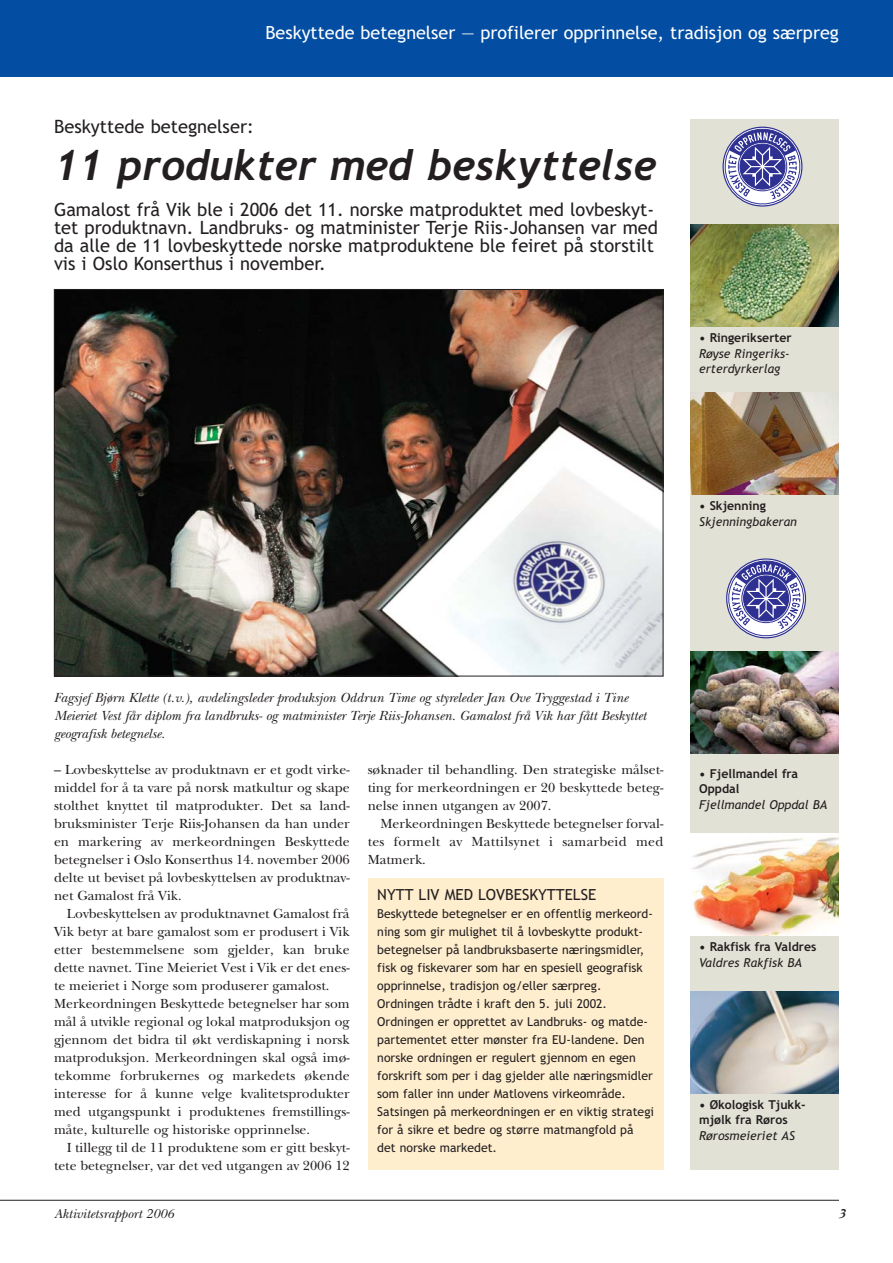
<style>
.page{position:relative;width:893px;height:1263px;background:#fff}
.page>*{position:absolute;margin:0;border:0;box-sizing:border-box;transform-origin:0 0}
.t1{font:italic 700 42px "Trebuchet";color:#231f20}
.t2{font:18.3px/18px "Trebuchet MS";color:#231f20}
.t3{font:18px "Trebuchet MS";color:#fff}
.t4{font:15.3px "Trebuchet MS";color:#231f20}
.t5{font:13.8px/18px "New Baskerville Std";color:#231f20;text-align:justify}
.t6{font:italic 13.8px/18px "New Baskerville Std";color:#231f20}
.t7{font:italic 13.5px "New Baskerville Std";color:#231f20}
.t8{font:italic 700 13.5px "New Baskerville";color:#231f20}
.t9{font:12.3px/18px "Trebuchet MS";color:#231f20}
.t10{font:italic 12.3px/15.8px "Trebuchet MS";color:#231f20}
.t11{font:700 12.3px/15.8px "Trebuchet MS";color:#231f20}
</style>
<div class="page">
<div style="left:0;top:0;width:893px;height:77px;background:#034ea2"></div>
<hr style="left:0;top:1200px;width:839px;height:1px;background:#231f20">
<img style="left:56px;top:291px;width:605px;height:383px">
<div style="left:368px;top:878px;width:295px;height:291px;background:#ffeece"></div>
<div style="left:690px;top:119px;width:149px;height:1050px;background:#e2e1d5"></div>
<svg style="left:722px;top:126px;width:81px;height:81px"></svg>
<svg style="left:726px;top:558px;width:81px;height:81px"></svg>
<img style="left:690px;top:224px;width:149px;height:102px">
<img style="left:690px;top:392px;width:149px;height:102px">
<img style="left:690px;top:652px;width:149px;height:102px">
<img style="left:690px;top:833px;width:149px;height:102px">
<img style="left:690px;top:991px;width:149px;height:102px">
<h3 class="t3" style="left:265px;top:25px;width:575px">Beskyttede betegnelser — profilerer opprinnelse, tradisjon og særpreg</h3>
<h2 class="t2" style="left:54px;top:119px;width:201px">Beskyttede betegnelser:</h2>
<h1 class="t1" style="left:54px;top:149px;width:604px">11 produkter med beskyttelse</h1>
<p class="t2" style="left:54px;top:202px;width:606px">Gamalost frå Vik ble i 2006 det 11. norske matproduktet med lovbeskyt&shy;tet produktnavn. Landbruks- og matminister Terje Riis-Johansen var med da alle de 11 lovbeskyttede norske matproduktene ble feiret på storstilt vis i Oslo Konserthus i november.</p>
<p class="t11" style="left:699px;top:331px;width:94px">• Ringerikserter</p>
<p class="t10" style="left:699px;top:346px;width:92px">Røyse Ringeriks&shy;erter dyrkerlag</p>
<p class="t11" style="left:699px;top:499px;width:68px">• Skjenning</p>
<p class="t10" style="left:699px;top:514px;width:99px">Skjenningbakeran</p>
<p class="t6" style="left:54px;top:690px;width:594px">Fagsjef Bjørn Klette (t.v.), avdelingsleder produksjon Oddrun Time og styreleder Jan Ove Tryggestad i Tine<br>Meieriet Vest får diplom fra landbruks- og matminister Terje Riis-Johansen. Gamalost frå Vik har fått Beskyttet geografisk betegnelse.</p>
<p class="t5" style="left:54px;top:762px;width:297px">– Lovbeskyttelse av produktnavn er et godt virke&shy;middel for å ta vare på norsk matkultur og skape stolthet knyttet til matprodukter. Det sa land&shy;bruksminister Terje Riis-Johansen da han under en markering av merkeordningen Beskyttede betegnelser i Oslo Konserthus 14. november 2006 delte ut beviset på lovbeskyttelsen av produktnav&shy;net Gamalost frå Vik.</p>
<p class="t5" style="left:54px;top:906px;width:297px;text-align:left;text-indent:13px">Lovbeskyttelsen av produktnavnet Gamalost frå Vik betyr at bare gamalost som er produsert i Vik etter bestemmelsene som gjelder, kan bruke dette navnet. Tine Meieriet Vest i Vik er det enes&shy;te meieriet i Norge som produserer gamalost.<br>Merkeordningen Beskyttede betegnelser har som mål å utvikle regional og lokal matproduksjon og gjennom det bidra til økt verdiskapning i norsk matproduksjon. Merkeordningen skal også imø&shy;tekomme forbrukernes og markedets økende interesse for å kunne velge kvalitetsprodukter med utgangspunkt i produktenes fremstillings&shy;måte, kulturelle og historiske opprinnelse.</p>
<p class="t5" style="left:54px;top:1140px;width:297px;text-align:right">I tillegg til de 11 produktene som er gitt beskyt&shy;tete betegnelser, var det ved utgangen av 2006 12</p>
<p class="t5" style="left:368px;top:762px;width:297px">søknader til behandling. Den strategiske målset&shy;ting for merkeordningen er 20 beskyttede beteg&shy;nelse innen utgangen av 2007.</p>
<p class="t5" style="left:368px;top:816px;width:297px;text-indent:13px">Merkeordningen Beskyttede betegnelser forval&shy;tes formelt av Mattilsynet i samarbeid med Matmerk.</p>
<p class="t4" style="left:377px;top:889px;width:220px">NYTT LIV MED LOVBESKYTTELSE</p>
<p class="t9" style="left:377px;top:906px;width:278px">Beskyttede betegnelser er en offentlig merkeord&shy;ning som gir mulighet til å lovbeskytte produkt&shy;betegnelser på landbruksbaserte næringsmidler, fisk og fiskevarer som har en spesiell geografisk opprinnelse, tradisjon og/eller særpreg.<br>Ordningen trådte i kraft den 5. juli 2002.<br>Ordningen er opprettet av Landbruks- og matde&shy;partementet etter mønster fra EU-landene. Den norske ordningen er regulert gjennom en egen forskrift som per i dag gjelder alle næringsmidler som faller inn under Matlovens virkeområde.<br>Satsingen på merkeordningen er en viktig strategi for å sikre et bedre og større matmangfold på det norske markedet.</p>
<p class="t11" style="left:699px;top:766px;width:100px">• Fjellmandel fra<br>Oppdal</p>
<p class="t10" style="left:699px;top:798px;width:130px">Fjellmandel Oppdal BA</p>
<p class="t11" style="left:699px;top:940px;width:119px">• Rakfisk fra Valdres</p>
<p class="t10" style="left:699px;top:955px;width:104px">Valdres Rakfisk BA</p>
<p class="t11" style="left:699px;top:1097px;width:108px">• Økologisk Tjukk - mjølk fra Røros</p>
<p class="t10" style="left:699px;top:1129px;width:97px">Rørosmeieriet AS</p>
<p class="t7" style="left:54px;top:1209px;width:121px">Aktivitetsrapport 2006</p>
<p class="t8" style="left:839px;top:1209px;width:8px">3</p>
</div>
